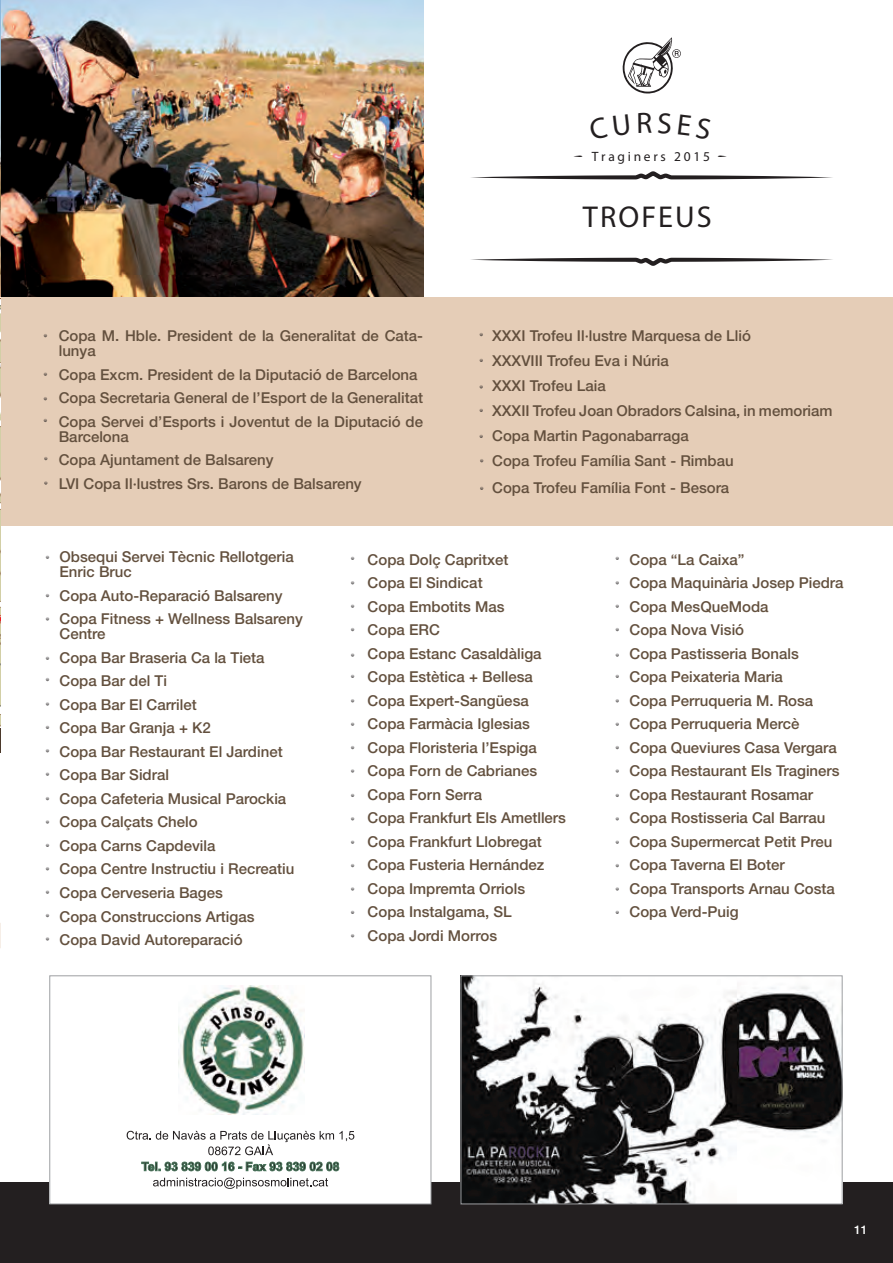
<style>
.page{position:relative;width:893px;height:1263px;background:#fff}
.page>*{position:absolute;margin:0;border:0;box-sizing:border-box;transform-origin:0 0}
.t1{font:30.3px "Passion One";letter-spacing:.07em;color:#231f20}
.Cos_Text{font:500 15px/15px "Helvetica Neue";color:#63503e}
.t2{font:700 condensed 13.5px "Open Sans";letter-spacing:.2em;color:#231f20}
.t3{font:500 12px "Helvetica Neue";color:#fff}
</style>
<div class="page">
<img style="left:0;top:0;width:423px;height:297px">
<div style="left:0;top:1182px;width:893px;height:81px;background:#231f20"></div>
<div style="left:0;top:297px;width:893px;height:228px;background:#e5cdb7"></div>
<svg style="left:479px;top:408px;width:4px;height:4px"></svg>
<svg style="left:479px;top:333px;width:4px;height:3px"></svg>
<svg style="left:479px;top:358px;width:4px;height:4px"></svg>
<svg style="left:479px;top:434px;width:4px;height:4px"></svg>
<svg style="left:0;top:297px;width:1px;height:430px"></svg>
<svg style="left:622px;top:37px;width:59px;height:57px"></svg>
<svg style="left:718px;top:155px;width:8px;height:2px"></svg>
<svg style="left:574px;top:155px;width:8px;height:2px"></svg>
<svg style="left:471px;top:171px;width:362px;height:8px"></svg>
<svg style="left:471px;top:258px;width:362px;height:8px"></svg>
<div style="left:50px;top:976px;width:381px;height:228px;background:#fff"></div>
<img style="left:178px;top:986px;width:126px;height:129px">
<svg style="left:127px;top:1131px;width:227px;height:24px"></svg>
<svg style="left:153px;top:1177px;width:175px;height:12px"></svg>
<svg style="left:141px;top:1162px;width:198px;height:9px"></svg>
<div style="left:49px;top:975px;width:382px;height:229px;border:1px solid #9d9fa2"></div>
<img style="left:463px;top:977px;width:377px;height:225px">
<div style="left:461px;top:975px;width:381px;height:229px;border:1px solid #9d9fa2"></div>
<svg style="left:0;top:923px;width:1px;height:25px"></svg>
<svg style="left:46px;top:617px;width:3px;height:4px"></svg>
<svg style="left:46px;top:702px;width:3px;height:4px"></svg>
<svg style="left:46px;top:772px;width:3px;height:4px"></svg>
<svg style="left:46px;top:820px;width:3px;height:4px"></svg>
<svg style="left:46px;top:890px;width:3px;height:4px"></svg>
<svg style="left:351px;top:653px;width:3px;height:4px"></svg>
<svg style="left:351px;top:722px;width:3px;height:4px"></svg>
<svg style="left:351px;top:769px;width:3px;height:4px"></svg>
<svg style="left:351px;top:840px;width:3px;height:4px"></svg>
<svg style="left:351px;top:887px;width:3px;height:4px"></svg>
<svg style="left:351px;top:604px;width:3px;height:4px"></svg>
<svg style="left:615px;top:653px;width:4px;height:4px"></svg>
<svg style="left:615px;top:674px;width:4px;height:4px"></svg>
<svg style="left:615px;top:722px;width:4px;height:4px"></svg>
<svg style="left:615px;top:746px;width:4px;height:3px"></svg>
<svg style="left:615px;top:769px;width:4px;height:4px"></svg>
<svg style="left:615px;top:793px;width:4px;height:4px"></svg>
<svg style="left:615px;top:840px;width:4px;height:4px"></svg>
<svg style="left:615px;top:887px;width:4px;height:4px"></svg>
<svg style="left:615px;top:910px;width:4px;height:4px"></svg>
<svg style="left:615px;top:556px;width:4px;height:4px"></svg>
<svg style="left:615px;top:604px;width:4px;height:4px"></svg>
<svg style="left:615px;top:628px;width:4px;height:3px"></svg>
<svg style="left:44px;top:457px;width:4px;height:3px"></svg>
<svg style="left:44px;top:481px;width:4px;height:4px"></svg>
<p class="t2" style="left:592px;top:148px;width:120px">Traginers 2015</p>
<p class="Cos_Text" style="left:59px;top:328px;width:366px">Copa M. Hble. President de la Generalitat de Cata&shy;lunya</p>
<p class="Cos_Text" style="left:59px;top:366px;width:360px">Copa Excm. President de la Diputació de Barcelona</p>
<p class="Cos_Text" style="left:59px;top:390px;width:366px">Copa Secretaria General de l’Esport de la Generalitat</p>
<p class="Cos_Text" style="left:59px;top:414px;width:366px">Copa Servei d’Esports i Joventut de la Diputació de<br>Barcelona</p>
<p class="Cos_Text" style="left:59px;top:452px;width:216px">Copa Ajuntament de Balsareny</p>
<p class="Cos_Text" style="left:59px;top:476px;width:304px">LVI Copa Il·lustres Srs. Barons de Balsareny</p>
<p class="t1" style="left:583px;top:198px;width:130px">TROFEUS</p>
<p class="Cos_Text" style="left:492px;top:328px;width:260px">XXXI Trofeu Il·lustre Marquesa de Llió</p>
<p class="Cos_Text" style="left:492px;top:353px;width:178px">XXXVIII Trofeu Eva i Núria</p>
<p class="Cos_Text" style="left:492px;top:378px;width:115px">XXXI Trofeu Laia</p>
<p class="Cos_Text" style="left:492px;top:403px;width:342px">XXXII Trofeu Joan Obradors Calsina, in memoriam</p>
<p class="Cos_Text" style="left:492px;top:428px;width:198px">Copa Martin Pagonabarraga</p>
<p class="Cos_Text" style="left:492px;top:453px;width:243px">Copa Trofeu Família Sant - Rimbau</p>
<p class="Cos_Text" style="left:492px;top:480px;width:239px">Copa Trofeu Família Font - Besora</p>
<p class="Cos_Text" style="left:60px;top:549px;width:236px">Obsequi Servei Tècnic Rellotgeria<br>Enric Bruc</p>
<p class="Cos_Text" style="left:60px;top:588px;width:225px">Copa Auto-Reparació Balsareny</p>
<p class="Cos_Text" style="left:60px;top:611px;width:245px">Copa Fitness + Wellness Balsareny<br>Centre</p>
<p class="Cos_Text" style="left:60px;top:650px;width:207px">Copa Bar Braseria Ca la Tieta</p>
<p class="Cos_Text" style="left:60px;top:673px;width:109px">Copa Bar del Ti</p>
<p class="Cos_Text" style="left:60px;top:697px;width:139px">Copa Bar El Carrilet</p>
<p class="Cos_Text" style="left:60px;top:720px;width:153px">Copa Bar Granja + K2</p>
<p class="Cos_Text" style="left:60px;top:744px;width:225px">Copa Bar Restaurant El Jardinet</p>
<p class="Cos_Text" style="left:60px;top:767px;width:111px">Copa Bar Sidral</p>
<p class="Cos_Text" style="left:60px;top:791px;width:228px">Copa Cafeteria Musical Parockia</p>
<p class="Cos_Text" style="left:60px;top:814px;width:140px">Copa Calçats Chelo</p>
<p class="Cos_Text" style="left:60px;top:838px;width:157px">Copa Carns Capdevila</p>
<p class="Cos_Text" style="left:60px;top:861px;width:236px">Copa Centre Instructiu i Recreatiu</p>
<p class="Cos_Text" style="left:60px;top:885px;width:165px">Copa Cerveseria Bages</p>
<p class="Cos_Text" style="left:60px;top:908px;width:197px">Copa Construccions Artigas</p>
<p class="Cos_Text" style="left:60px;top:932px;width:185px">Copa David Autoreparació</p>
<p class="Cos_Text" style="left:368px;top:551px;width:142px">Copa Dolç Capritxet</p>
<p class="Cos_Text" style="left:368px;top:575px;width:117px">Copa El Sindicat</p>
<p class="Cos_Text" style="left:368px;top:598px;width:138px">Copa Embotits Mas</p>
<p class="Cos_Text" style="left:368px;top:622px;width:74px">Copa ERC</p>
<p class="Cos_Text" style="left:368px;top:645px;width:175px">Copa Estanc Casaldàliga</p>
<p class="Cos_Text" style="left:368px;top:669px;width:167px">Copa Estètica + Bellesa</p>
<p class="Cos_Text" style="left:368px;top:693px;width:163px">Copa Expert-Sangüesa</p>
<p class="Cos_Text" style="left:368px;top:716px;width:164px">Copa Farmàcia Iglesias</p>
<p class="Cos_Text" style="left:368px;top:740px;width:171px">Copa Floristeria l’Espiga</p>
<p class="Cos_Text" style="left:368px;top:763px;width:171px">Copa Forn de Cabrianes</p>
<p class="Cos_Text" style="left:368px;top:787px;width:116px">Copa Forn Serra</p>
<p class="Cos_Text" style="left:368px;top:810px;width:200px">Copa Frankfurt Els Ametllers</p>
<p class="Cos_Text" style="left:368px;top:834px;width:176px">Copa Frankfurt Llobregat</p>
<p class="Cos_Text" style="left:368px;top:857px;width:178px">Copa Fusteria Hernández</p>
<p class="Cos_Text" style="left:368px;top:881px;width:159px">Copa Impremta Orriols</p>
<p class="Cos_Text" style="left:368px;top:904px;width:146px">Copa Instalgama, SL</p>
<p class="Cos_Text" style="left:368px;top:928px;width:131px">Copa Jordi Morros</p>
<p class="Cos_Text" style="left:629px;top:551px;width:117px">Copa “La Caixa”</p>
<p class="Cos_Text" style="left:629px;top:575px;width:215px">Copa Maquinària Josep Piedra</p>
<p class="Cos_Text" style="left:629px;top:599px;width:140px">Copa MesQueModa</p>
<p class="Cos_Text" style="left:629px;top:622px;width:116px">Copa Nova Visió</p>
<p class="Cos_Text" style="left:629px;top:646px;width:171px">Copa Pastisseria Bonals</p>
<p class="Cos_Text" style="left:629px;top:669px;width:155px">Copa Peixateria Maria</p>
<p class="Cos_Text" style="left:629px;top:693px;width:185px">Copa Perruqueria M. Rosa</p>
<p class="Cos_Text" style="left:629px;top:716px;width:171px">Copa Perruqueria Mercè</p>
<p class="Cos_Text" style="left:629px;top:740px;width:209px">Copa Queviures Casa Vergara</p>
<p class="Cos_Text" style="left:629px;top:763px;width:212px">Copa Restaurant Els Traginers</p>
<p class="Cos_Text" style="left:629px;top:787px;width:185px">Copa Restaurant Rosamar</p>
<p class="Cos_Text" style="left:629px;top:810px;width:197px">Copa Rostisseria Cal Barrau</p>
<p class="Cos_Text" style="left:629px;top:834px;width:204px">Copa Supermercat Petit Preu</p>
<p class="Cos_Text" style="left:629px;top:857px;width:157px">Copa Taverna El Boter</p>
<p class="Cos_Text" style="left:629px;top:881px;width:207px">Copa Transports Arnau Costa</p>
<p class="Cos_Text" style="left:629px;top:904px;width:111px">Copa Verd-Puig</p>
<p class="t3" style="left:854px;top:1223px;width:15px">11</p>
</div>
